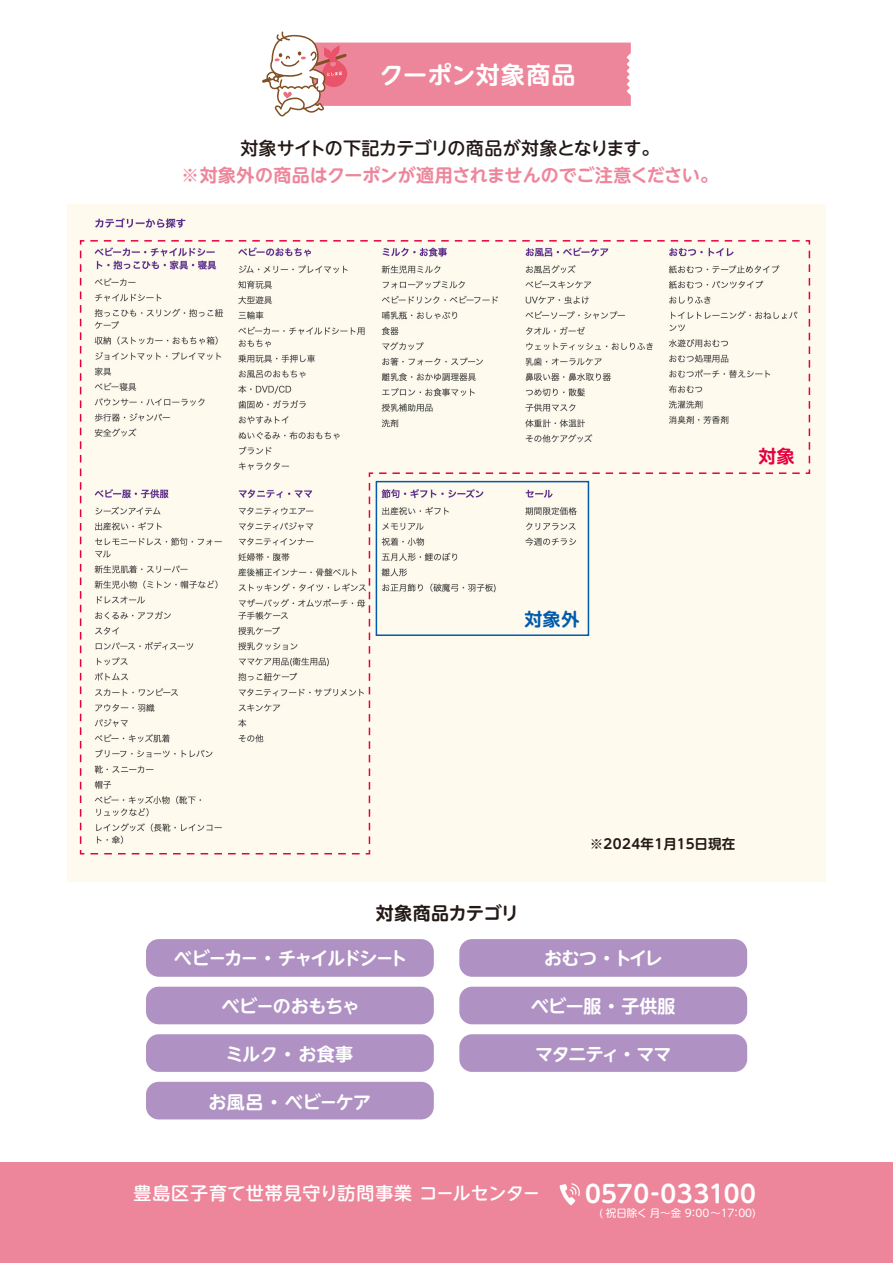
<style>
.page{position:relative;width:893px;height:1263px;background:#fff}
.page>*{position:absolute;margin:0;border:0;box-sizing:border-box;transform-origin:0 0}
.t1{font:700 24px "UD Shin M Go Pro De";letter-spacing:.02em;color:#fff}
.t2{font:700 18px "UD Shin M Go Pro De";letter-spacing:-.03em;color:#fff}
.t3{font:700 18px "UD Shin M Go Pro De";letter-spacing:-.005em;color:#ee869b}
.t4{font:500 18px "UD Shin M Go Pro";letter-spacing:-.03em;color:#231916}
.t5{font:500 18px "UD Shin M Go Pro";letter-spacing:.035em;color:#fff}
.t6{font:700 18px "UD Shin M Go Pro De";letter-spacing:-.06em;color:#fff}
.t7{font:700 18px "UD Shin M Go Pro De";color:#fff}
.t8{font:700 18px "UD Shin M Go Pro De";letter-spacing:-.015em;color:#231916}
.t9{font:700 18px "UD Shin M Go Pro De";color:#005bac}
.t10{font:700 18px "UD Shin M Go Pro De";color:#e6003f}
.t11{font:700 13.5px "UD Shin M Go Pro De";letter-spacing:.005em;color:#231916}
.t12{font:10.5px "UD Shin M Go Pro";color:#fff}
</style>
<div class="page">
<div style="left:0;top:1162px;width:893px;height:101px;background:#ee869b"></div>
<div style="left:146px;top:939px;width:288px;height:38px;background:#af92c3;border-radius:13px"></div>
<div style="left:146px;top:987px;width:288px;height:37px;background:#af92c3;border-radius:13px"></div>
<div style="left:146px;top:1034px;width:288px;height:38px;background:#af92c3;border-radius:13px"></div>
<div style="left:146px;top:1082px;width:288px;height:37px;background:#af92c3;border-radius:13px"></div>
<div style="left:459px;top:939px;width:288px;height:38px;background:#af92c3;border-radius:13px"></div>
<div style="left:459px;top:987px;width:288px;height:37px;background:#af92c3;border-radius:13px"></div>
<div style="left:459px;top:1034px;width:288px;height:38px;background:#af92c3;border-radius:13px"></div>
<div style="left:67px;top:205px;width:758px;height:676px;background:#fffaee"></div>
<svg style="left:560px;top:1183px;width:20px;height:22px"></svg>
<svg style="left:79px;top:239px;width:732px;height:616px;background:#f8f2e8"></svg>
<svg style="left:262px;top:31px;width:369px;height:85px"></svg>
<h1 class="t1" style="left:380px;top:55px;width:197px">クーポン対象商品</h1>
<p class="t4" style="left:240px;top:134px;width:421px">対象サイトの下記カテゴリの商品が対象となります。</p>
<p class="t3" style="left:181px;top:161px;width:538px">※対象外の商品はクーポンが適用されませんのでご注意ください。</p>
<p class="t9" style="left:524px;top:604px;width:56px">対象外</p>
<p class="t10" style="left:758px;top:441px;width:38px">対象</p>
<p class="t11" style="left:590px;top:833px;width:147px">※2024年１月１５日現在</p>
<p class="t8" style="left:376px;top:898px;width:144px">対象商品カテゴリ</p>
<p class="t6" style="left:174px;top:943px;width:235px">ベビーカー ・ チャイルドシート</p>
<p class="t2" style="left:221px;top:991px;width:140px">ベビーのおもちゃ</p>
<p class="t2" style="left:225px;top:1039px;width:129px">ミルク ・ お食事</p>
<p class="t7" style="left:209px;top:1087px;width:164px">お風呂 ・ ベビーケア</p>
<p class="t2" style="left:544px;top:943px;width:120px">おむつ ・ トイレ</p>
<p class="t2" style="left:531px;top:991px;width:146px">ベビー服 ・ 子供服</p>
<p class="t2" style="left:535px;top:1039px;width:138px">マタニティ ・ ママ</p>
<p class="t5" style="left:134px;top:1178px;width:407px">豊島区子育て世帯見守り訪問事業 コールセンター</p>
<h1 class="t1" style="left:585px;top:1174px;width:173px">0570-033100</h1>
<p class="t12" style="left:599px;top:1204px;width:158px">( 祝日除く 月～金 9:00～17:00)</p>
</div>
